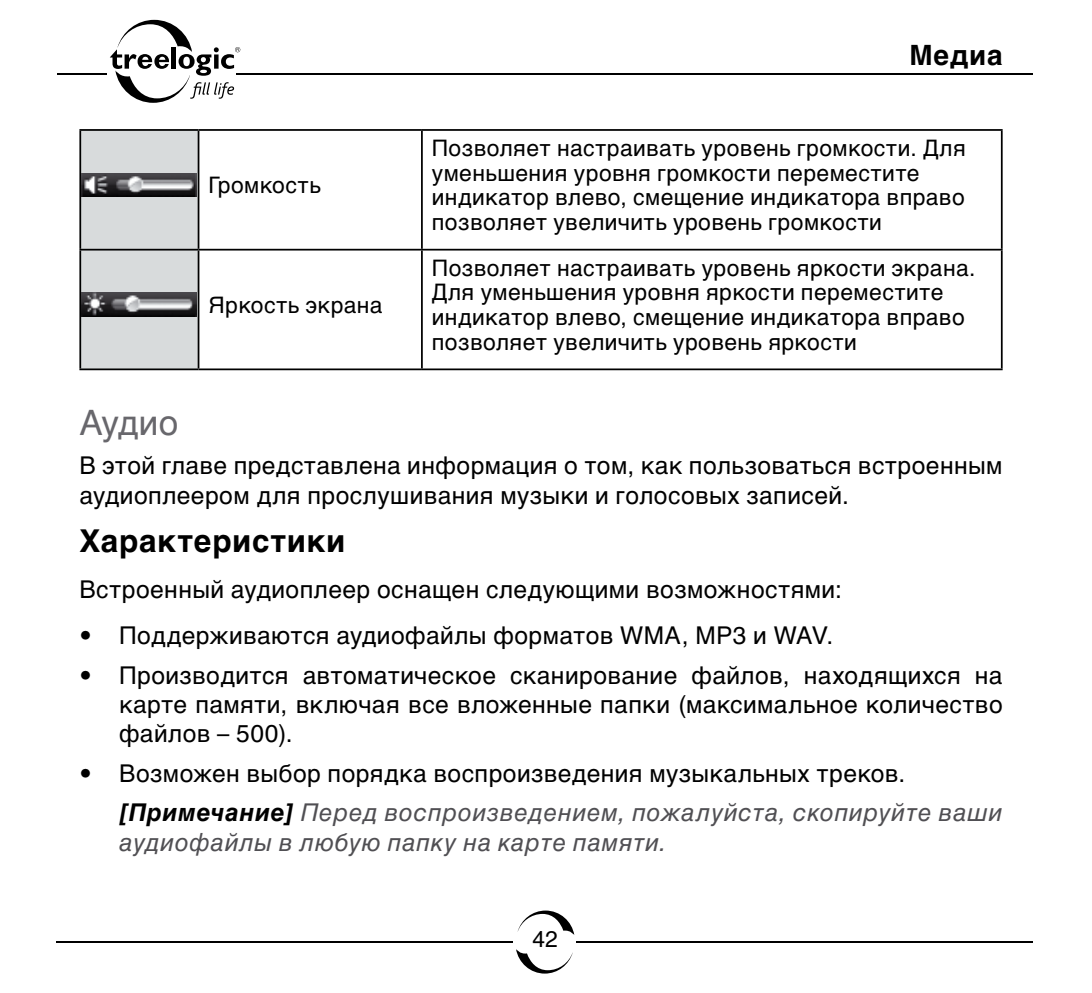
<style>
.page{position:relative;width:1092px;height:993px;background:#fff}
.page>*{position:absolute;margin:0;border:0;box-sizing:border-box;transform-origin:0 0}
.t1{font:35px "Helvetica C";color:#68676c}
.t2{font:700 31.5px "Helvetica C";letter-spacing:.02em;color:#000}
.t3{font:700 28px "Helvetica C";letter-spacing:.03em;color:#000}
.t4{font:24.5px/29.4px "Helvetica C";letter-spacing:.02em;color:#000}
.t5{font:italic 24.5px "Helvetica C";letter-spacing:.03em;color:#504f53}
.t6{font:22.75px/24.5px "Helvetica C";letter-spacing:.02em;color:#000}
.s1{font-weight:700;font-style:italic}
.s2{font-style:italic;color:#504f53}
</style>
<div class="page">
<svg style="left:110px;top:20px;width:130px;height:83px"></svg>
<svg style="left:516px;top:949px;width:56px;height:24px"></svg>
<svg style="left:517px;top:910px;width:57px;height:24px"></svg>
<hr style="left:56px;top:940px;width:456px;height:2px;background:#000">
<hr style="left:236px;top:73px;width:796px;height:2px;background:#000">
<hr style="left:57px;top:73px;width:50px;height:2px;background:#000">
<hr style="left:576px;top:940px;width:456px;height:2px;background:#000">
<div style="left:81px;top:131px;width:117px;height:237px;background:#d8dbdc"></div>
<hr style="left:79px;top:129px;width:119px;height:2px;background:#000">
<hr style="left:79px;top:131px;width:2px;height:118px;background:#000">
<hr style="left:198px;top:129px;width:224px;height:2px;background:#000">
<hr style="left:198px;top:131px;width:1px;height:118px;background:#000">
<hr style="left:422px;top:129px;width:580px;height:2px;background:#000">
<hr style="left:421px;top:131px;width:2px;height:118px;background:#000">
<hr style="left:1000px;top:131px;width:2px;height:118px;background:#000">
<hr style="left:79px;top:249px;width:119px;height:1px;background:#000">
<hr style="left:79px;top:250px;width:2px;height:118px;background:#000">
<hr style="left:198px;top:249px;width:224px;height:1px;background:#000">
<hr style="left:198px;top:250px;width:1px;height:118px;background:#000">
<hr style="left:422px;top:249px;width:580px;height:1px;background:#000">
<hr style="left:421px;top:250px;width:2px;height:118px;background:#000">
<hr style="left:1000px;top:250px;width:2px;height:118px;background:#000">
<hr style="left:79px;top:368px;width:119px;height:2px;background:#000">
<hr style="left:198px;top:368px;width:224px;height:2px;background:#000">
<hr style="left:422px;top:368px;width:580px;height:2px;background:#000">
<img style="left:82px;top:173px;width:115px;height:23px">
<img style="left:82px;top:293px;width:115px;height:23px">
<p class="t6" style="left:208px;top:173px;width:114px">Громкость</p>
<p class="t6" style="left:208px;top:292px;width:176px">Яркость экрана</p>
<p class="t3" style="left:909px;top:39px;width:95px">Медиа</p>
<p class="t6" style="left:432px;top:136px;width:535px">Позволяет настраивать уровень громкости. Для уменьшения уровня громкости переместите индикатор влево, смещение индикатора вправо позволяет увеличить уровень громкости</p>
<p class="t6" style="left:432px;top:256px;width:545px">Позволяет настраивать уровень яркости экрана.<br>Для уменьшения уровня яркости переместите индикатор влево, смещение индикатора вправо позволяет увеличить уровень яркости</p>
<h1 class="t1" style="left:79px;top:403px;width:100px">Аудио</h1>
<p class="t4" style="left:79px;top:451px;width:924px">В этой главе представлена информация о том, как пользоваться встроенным аудиоплеером для прослушивания музыки и голосовых записей.</p>
<p class="t2" style="left:79px;top:522px;width:267px">Характеристики</p>
<p class="t4" style="left:79px;top:574px;width:764px">Встроенный аудиоплеер оснащен следующими возможностями:</p>
<p class="t4" style="left:79px;top:620px;width:755px">• Поддерживаются аудиофайлы форматов WMA, MP3 и WAV.</p>
<p class="t4" style="left:119px;top:660px;width:884px;text-align:justify;text-indent:-40px">• Производится автоматическое сканирование файлов, находящихся на карте памяти, включая все вложенные папки (максимальное количество файлов – 500).</p>
<p class="t4" style="left:119px;top:753px;width:884px;line-height:39.2px;text-indent:-40px">• Возможен выбор порядка воспроизведения музыкальных треков. <span class="s1">[Примечание]</span> <span class="s2">Перед воспроизведением, пожалуйста, скопируйте ваши</span></p>
<p class="t5" style="left:119px;top:827px;width:548px">аудиофайлы в любую папку на карте памяти.</p>
<p class="t6" style="left:532px;top:926px;width:27px">42</p>
</div>
